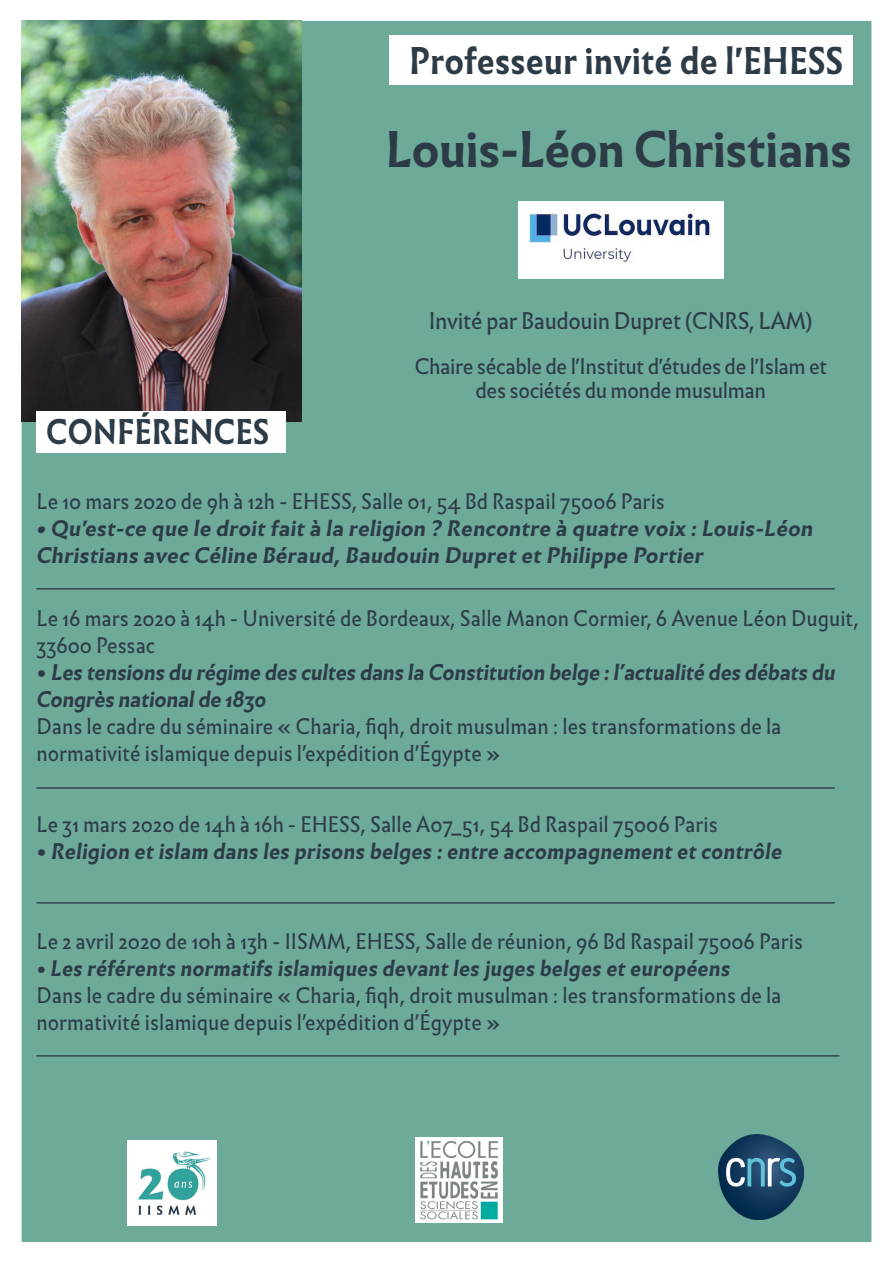
<style>
.page{position:relative;width:893px;height:1263px;background:#fff}
.page>*{position:absolute;margin:0;border:0;box-sizing:border-box;transform-origin:0 0}
.t1{font:700 48px "Infini";letter-spacing:-.02em;color:#2d3b47}
.t2{font:700 36px "Infini";color:#2d3b47;scale:.9 1}
.t3{font:700 33.3px "Infini";color:#2d3b47;scale:.9 1}
.t4{font:22.5px "Infini";letter-spacing:-.02em;color:#2d3b47}
.t5{font:21.15px/27px "Infini infini gras Italic";letter-spacing:-.02em;color:#2d3b47;scale:.95 1}
.t6{font:21.15px "Infini infini gras Italic";color:#2d3b47;scale:.95 1}
.t7{font:21px/27px "Infini";color:#2d3b47;scale:.95 1}
.t8{font:21px/27px "Infini";color:#2d3b47}
.t9{font:21px/27px "Infini infini gras Italic";color:#2d3b47}
.t10{font:21px/24px "Infini";letter-spacing:-.02em;color:#2d3b47;text-align:center}
.s1{font-family:"Infini";font-size:22.05px}
.s2{font-family:"Infini infini gras Italic"}
</style>
<div class="page">
<div style="left:22px;top:21px;width:849px;height:1221px;background:#6daa99"></div>
<div style="left:389px;top:35px;width:463px;height:50px;background:#fff"></div>
<hr style="left:36px;top:588px;width:799px;height:1px;background:#2d3b47">
<hr style="left:36px;top:787px;width:799px;height:2px;background:#2d3b47">
<hr style="left:36px;top:902px;width:799px;height:1px;background:#2d3b47">
<hr style="left:36px;top:1055px;width:803px;height:1px;background:#2d3b47">
<img style="left:415px;top:1137px;width:88px;height:85px">
<img style="left:719px;top:1134px;width:85px;height:85px">
<img style="left:127px;top:1140px;width:89px;height:85px">
<img style="left:518px;top:202px;width:205px;height:76px">
<img style="left:22px;top:21px;width:280px;height:401px">
<div style="left:36px;top:411px;width:250px;height:41px;background:#fff"></div>
<p class="t2" style="left:409px;top:33px;width:484px">Professeur invité de l'EHESS</p>
<p class="t1" style="left:385px;top:112px;width:469px">Louis-Léon Christians</p>
<p class="t3" style="left:46px;top:406px;width:250px">CONFÉRENCES</p>
<p class="t4" style="left:429px;top:304px;width:385px">Invité par Baudouin Dupret (CNRS, LAM)</p>
<p class="t10" style="left:414px;top:353px;width:414px">Chaire sécable de l'Institut d'études de l'Islam et des sociétés du monde musulman</p>
<p class="t7" style="left:36px;top:487px;width:663px">Le 10 mars 2020 de 9h à 12h - EHESS, Salle 01, 54 Bd Raspail 75006 Paris</p>
<p class="t9" style="left:36px;top:515px;width:779px">• Qu'est-ce que le droit fait à la religion ? Rencontre à quatre voix : Louis-Léon<br>Christians avec Céline Béraud, Baudouin Dupret et Philippe Portier</p>
<p class="t7" style="left:36px;top:604px;width:868px">Le 16 mars 2020 à 14h - Université de Bordeaux, Salle Manon Cormier, 6 Avenue Léon Duguit,<br>33600 Pessac</p>
<p class="t5" style="left:36px;top:659px;width:843px"><span class="s1">•</span> Les tensions du régime des cultes dans la Constitution belge : l’actualité des débats du<br>Congrès national de 1830</p>
<p class="t7" style="left:36px;top:712px;width:786px">Dans le cadre du séminaire « Charia, fiqh, droit musulman : les transformations de la normativité islamique depuis l’expédition d’Égypte »</p>
<p class="t7" style="left:36px;top:810px;width:719px">Le 31 mars 2020 de 14h à 16h - EHESS, Salle A07_51, 54 Bd Raspail 75006 Paris</p>
<p class="t6" style="left:36px;top:835px;width:787px"><span class="s1">•</span> Religion et islam dans les prisons belges : entre accompagnement et contrôle</p>
<p class="t7" style="left:36px;top:926px;width:809px">Le 2 avril 2020 de 10h à 13h - IISMM, EHESS, Salle de réunion, 96 Bd Raspail 75006 Paris</p>
<p class="t8" style="left:36px;top:953px;width:747px">• <span class="s2">Les référents normatifs islamiques devant les juges belges et européens<br></span>Dans le cadre du séminaire « Charia, fiqh, droit musulman : les transformations de la normativité islamique depuis l’expédition d’Égypte »</p>
</div>
